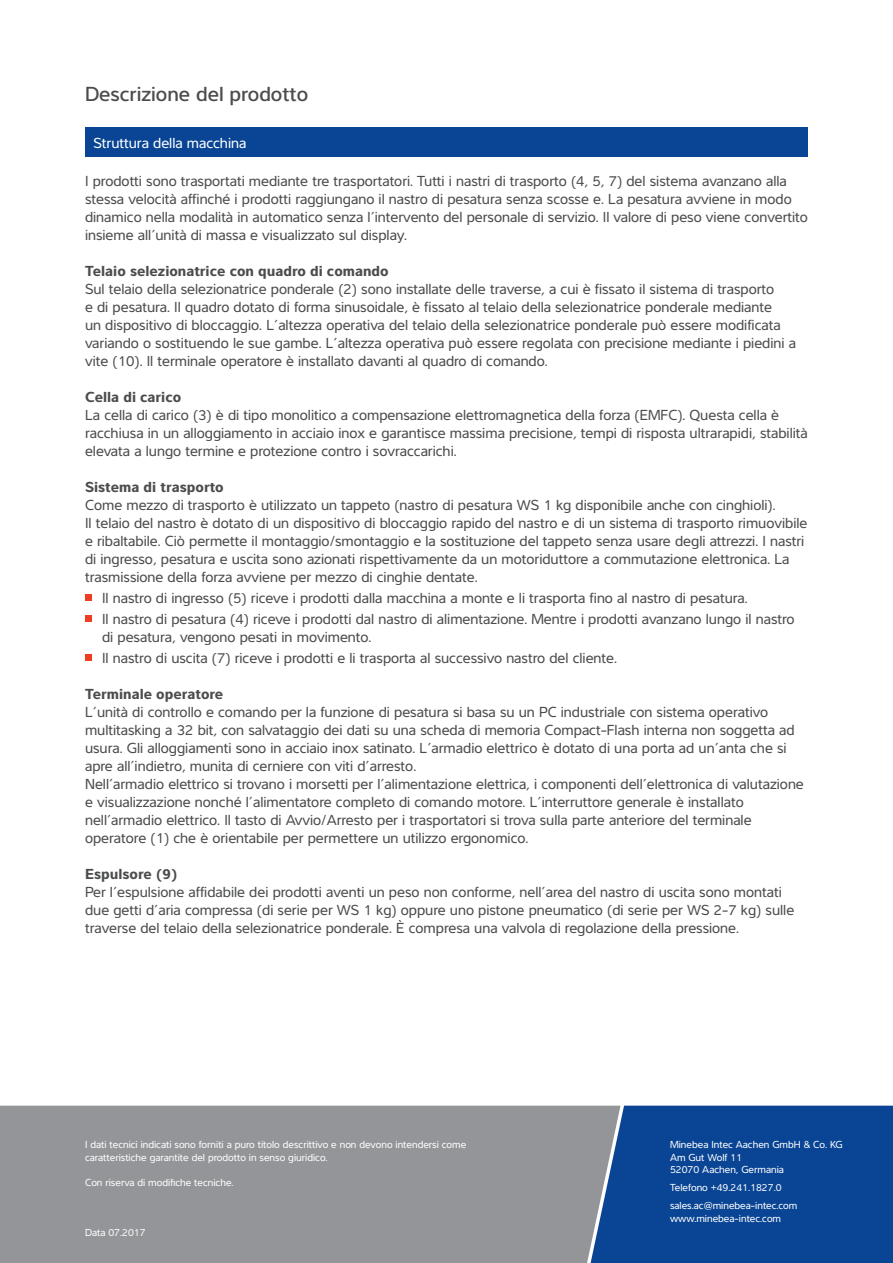
<style>
.page{position:relative;width:893px;height:1263px;background:#fff}
.page>*{position:absolute;margin:0;border:0;box-sizing:border-box;transform-origin:0 0}
.t1{font:500 21px "Interval Pro";color:#4b4c4d}
.t2{font:15px/18px "Interval Pro";color:#4b4c4d}
.t3{font:700 15px "Interval Pro";color:#4b4c4d}
.t4{font:15px "Interval Pro";color:#fff}
.t5{font:10.5px/12.6px "Interval Pro";color:#fff}
</style>
<div class="page">
<div style="left:0;top:1106px;width:591px;height:157px;background:#939598"></div>
<div style="left:591px;top:1106px;width:302px;height:157px;background:#094594"></div>
<svg style="left:85px;top:595px;width:6px;height:6px"></svg>
<svg style="left:85px;top:616px;width:6px;height:6px"></svg>
<svg style="left:85px;top:655px;width:6px;height:6px"></svg>
<div style="left:85px;top:128px;width:723px;height:29px;background:#094594"></div>
<h1 class="t1" style="left:85px;top:77px;width:225px">Descrizione del prodotto</h1>
<p class="t4" style="left:94px;top:132px;width:154px">Struttura della macchina</p>
<p class="t2" style="left:85px;top:171px;width:724px">I prodotti sono trasportati mediante tre trasportatori. Tutti i nastri di trasporto (4, 5, 7) del sistema avanzano alla stessa velocità affinché i prodotti raggiungano il nastro di pesatura senza scosse e. La pesatura avviene in modo dinamico nella modalità in automatico senza l’intervento del personale di servizio. Il valore di peso viene convertito insieme all’unità di massa e visualizzato sul display.</p>
<p class="t3" style="left:85px;top:259px;width:305px">Telaio selezionatrice con quadro di comando</p>
<p class="t2" style="left:85px;top:279px;width:712px">Sul telaio della selezionatrice ponderale (2) sono installate delle traverse, a cui è fissato il sistema di trasporto<br>e di pesatura. Il quadro dotato di forma sinusoidale, è fissato al telaio della selezionatrice ponderale mediante<br>un dispositivo di bloccaggio. L’altezza operativa del telaio della selezionatrice ponderale può essere modificata variando o sostituendo le sue gambe. L’altezza operativa può essere regolata con precisione mediante i piedini a vite (10). Il terminale operatore è installato davanti al quadro di comando.</p>
<p class="t3" style="left:85px;top:385px;width:98px">Cella di carico</p>
<p class="t2" style="left:85px;top:405px;width:724px">La cella di carico (3) è di tipo monolitico a compensazione elettromagnetica della forza (EMFC). Questa cella è racchiusa in un alloggiamento in acciaio inox e garantisce massima precisione, tempi di risposta ultrarapidi, stabilità elevata a lungo termine e protezione contro i sovraccarichi.</p>
<p class="t3" style="left:85px;top:475px;width:140px">Sistema di trasporto</p>
<p class="t2" style="left:85px;top:495px;width:724px">Come mezzo di trasporto è utilizzato un tappeto (nastro di pesatura WS 1 kg disponibile anche con cinghioli).<br>Il telaio del nastro è dotato di un dispositivo di bloccaggio rapido del nastro e di un sistema di trasporto rimuovibile e ribaltabile. Ciò permette il montaggio/smontaggio e la sostituzione del tappeto senza usare degli attrezzi. I nastri di ingresso, pesatura e uscita sono azionati rispettivamente da un motoriduttore a commutazione elettronica. La trasmissione della forza avviene per mezzo di cinghie dentate.</p>
<p class="t2" style="left:102px;top:586px;width:694px;line-height:21px">Il nastro di ingresso (5) riceve i prodotti dalla macchina a monte e li trasporta fino al nastro di pesatura.<br>Il nastro di pesatura (4) riceve i prodotti dal nastro di alimentazione. Mentre i prodotti avanzano lungo il nastro</p>
<p class="t2" style="left:102px;top:625px;width:516px;line-height:21px">di pesatura, vengono pesati in movimento.<br>Il nastro di uscita (7) riceve i prodotti e li trasporta al successivo nastro del cliente.</p>
<p class="t3" style="left:85px;top:682px;width:140px">Terminale operatore</p>
<p class="t2" style="left:85px;top:702px;width:720px">L’unità di controllo e comando per la funzione di pesatura si basa su un PC industriale con sistema operativo multitasking a 32 bit, con salvataggio dei dati su una scheda di memoria Compact-Flash interna non soggetta ad usura. Gli alloggiamenti sono in acciaio inox satinato. L’armadio elettrico è dotato di una porta ad un’anta che si apre all’indietro, munita di cerniere con viti d’arresto.<br>Nell’armadio elettrico si trovano i morsetti per l’alimentazione elettrica, i componenti dell’elettronica di valutazione e visualizzazione nonché l’alimentatore completo di comando motore. L’interruttore generale è installato nell’armadio elettrico. Il tasto di Avvio/Arresto per i trasportatori si trova sulla parte anteriore del terminale operatore (1) che è orientabile per permettere un utilizzo ergonomico.</p>
<p class="t3" style="left:85px;top:862px;width:94px">Espulsore (9)</p>
<p class="t2" style="left:85px;top:882px;width:711px">Per l’espulsione affidabile dei prodotti aventi un peso non conforme, nell’area del nastro di uscita sono montati due getti d’aria compressa (di serie per WS 1 kg) oppure uno pistone pneumatico (di serie per WS 2-7 kg) sulle traverse del telaio della selezionatrice ponderale. È compresa una valvola di regolazione della pressione.</p>
<p class="t5" style="left:85px;top:1137px;width:383px">I dati tecnici indicati sono forniti a puro titolo descrittivo e non devono intendersi come caratteristiche garantite del prodotto in senso giuridico.</p>
<p class="t5" style="left:85px;top:1175px;width:150px">Con riserva di modifiche tecniche.</p>
<p class="t5" style="left:85px;top:1226px;width:62px">Data 07.2017</p>
<p class="t5" style="left:670px;top:1138px;width:174px">Minebea Intec Aachen GmbH &amp; Co. KG<br>Am Gut Wolf 11<br>52070 Aachen, Germania</p>
<p class="t5" style="left:670px;top:1178px;width:129px;line-height:18px">Telefono +49.241.1827.0 sales.ac@minebea-intec.com</p>
<p class="t5" style="left:670px;top:1211px;width:113px">www.minebea-intec.com</p>
</div>
